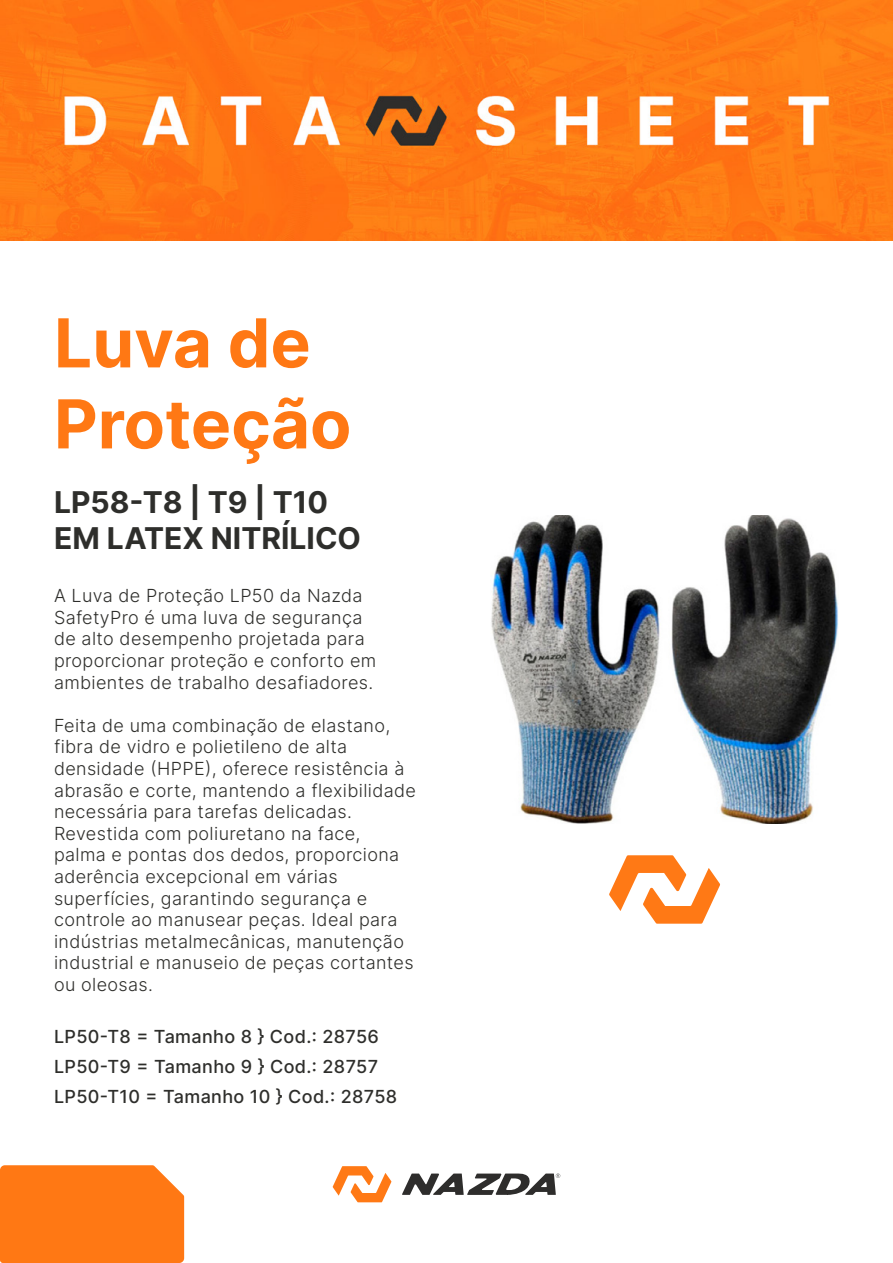
<style>
.page{position:relative;width:893px;height:1263px;background:#fff}
.page>*{position:absolute;margin:0;border:0;box-sizing:border-box;transform-origin:0 0}
.t1{font:700 67.5px/81px "Inter";color:#ff7814}
.t2{font:700 30px/36px "Inter";color:#2e2e2b}
.t3{font:300 18px/21.6px "Inter";letter-spacing:.02em;color:#2e2e2b}
.t4{font:500 18px/30px "Inter";letter-spacing:.02em;color:#2e2e2b}
</style>
<div class="page">
<img style="left:0;top:0;width:893px;height:241px">
<svg style="left:333px;top:1166px;width:58px;height:36px"></svg>
<svg style="left:402px;top:1173px;width:158px;height:22px"></svg>
<div style="left:0;top:1165px;width:184px;height:98px;background:#ff7814"></div>
<img style="left:491px;top:516px;width:347px;height:308px">
<svg style="left:609px;top:855px;width:111px;height:69px"></svg>
<h1 class="t1" style="left:54px;top:301px;width:299px">Luva de<br>Proteção</h1>
<h2 class="t2" style="left:54px;top:483px;width:308px">LP58-T8 | T9 | T10<br>EM LATEX NITRÍLICO</h2>
<p class="t3" style="left:54px;top:584px;width:324px">A Luva de Proteção LP50 da Nazda SafetyPro é uma luva de segurança de alto desempenho projetada para proporcionar proteção e conforto em ambientes de trabalho desafiadores.</p>
<p class="t3" style="left:54px;top:714px;width:364px">Feita de uma combinação de elastano, fibra de vidro e polietileno de alta densidade (HPPE), oferece resistência à abrasão e corte, mantendo a flexibilidade necessária para tarefas delicadas.<br>Revestida com poliuretano na face, palma e pontas dos dedos, proporciona aderência excepcional em várias superfícies, garantindo segurança e controle ao manusear peças. Ideal para indústrias metalmecânicas, manutenção industrial e manuseio de peças cortantes ou oleosas.</p>
<p class="t4" style="left:54px;top:1020px;width:345px">LP50-T8 = Tamanho 8 } Cod.: 28756<br>LP50-T9 = Tamanho 9 } Cod.: 28757<br>LP50-T10 = Tamanho 10 } Cod.: 28758</p>
</div>
